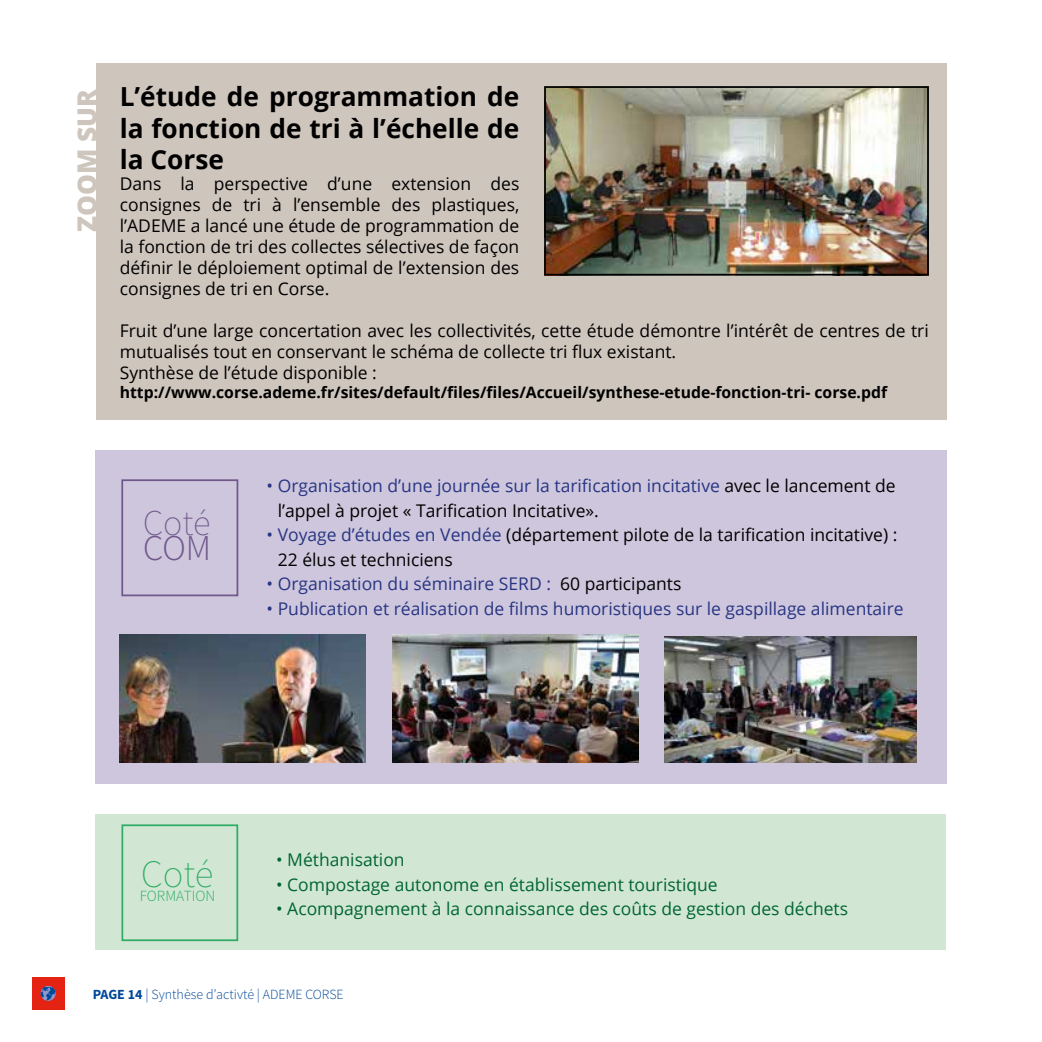
<style>
.page{position:relative;width:1042px;height:1042px;background:#fff}
.page>*{position:absolute;margin:0;border:0;box-sizing:border-box;transform-origin:0 0}
.t1{font:200 38.85px "Source Sans Pro";color:#2fac66}
.t2{font:200 36.23px "Source Sans Pro";color:#70588b}
.t3{font:300 36.23px "Source Sans Pro";color:#70588b}
.t4{font:700 26.25px/31.5px "Open Sans";color:#000;text-align:justify}
.t5{font:800 26.25px "Open Sans";color:#cec5bd}
.t6{font:17.5px/21px "Open Sans";color:#000}
.t7{font:17.5px "Open Sans";color:#006533}
.t8{font:17.5px "Open Sans";color:#283583}
.t9{font:700 15.75px "Open Sans";color:#000}
.t10{font:300 15.58px "Source Sans Pro";color:#2fac66}
.t11{font:300 14px "Source Sans Pro";color:#00489a}
.s1{color:#283583}
.s2{color:#000}
.s3{font-weight:700}
</style>
<div class="page">
<div style="left:32px;top:977px;width:32px;height:33px;background:#e42313"></div>
<svg style="left:41px;top:986px;width:15px;height:15px"></svg>
<div style="left:95px;top:814px;width:851px;height:135px;background:#d2e7d3"></div>
<div style="left:95px;top:450px;width:852px;height:334px;background:#cdc6dc"></div>
<div style="left:95px;top:63px;width:851px;height:356px;background:#cec5bd"></div>
<img style="left:547px;top:89px;width:379px;height:183px">
<div style="left:544px;top:86px;width:385px;height:189px;border:2px solid #000"></div>
<img style="left:120px;top:634px;width:245px;height:129px">
<img style="left:392px;top:634px;width:246px;height:129px">
<img style="left:665px;top:636px;width:251px;height:127px">
<div style="left:121px;top:479px;width:117px;height:117px;border:2px solid #70588b"></div>
<div style="left:121px;top:824px;width:117px;height:117px;border:2px solid #2fac66"></div>
<h3 class="t5" style="left:67px;top:232px;width:145px;rotate:-90deg">ZOOM SUR</h3>
<h3 class="t4" style="left:120px;top:80px;width:401px">L’étude de programmation de la fonction de tri à l’échelle de la Corse</h3>
<p class="t6" style="left:120px;top:173px;width:401px;text-align:justify">Dans la perspective d’une extension des consignes de tri à l’ensemble des plastiques, l’ADEME a lancé une étude de programmation de la fonction de tri des collectes sélectives de façon définir le déploiement optimal de l’extension des consignes de tri en Corse.</p>
<p class="t6" style="left:120px;top:320px;width:810px">Fruit d’une large concertation avec les collectivités, cette étude démontre l’intérêt de centres de tri mutualisés tout en conservant le schéma de collecte tri flux existant.<br>Synthèse de l’étude disponible :</p>
<p class="t9" style="left:120px;top:381px;width:769px">http://www.corse.ademe.fr/sites/default/files/files/Accueil/synthese-etude-fonction-tri- corse.pdf</p>
<h2 class="t2" style="left:143px;top:501px;width:69px">Coté</h2>
<h2 class="t3" style="left:143px;top:526px;width:70px">COM</h2>
<p class="t6" style="left:278px;top:473px;width:619px;line-height:24.5px;text-indent:-11px"><span class="s1">• Organisation d’une journée sur la tarification incitative</span> avec le lancement de l’appel à projet « Tarification Incitative».</p>
<p class="t6" style="left:278px;top:522px;width:621px;line-height:24.5px;text-indent:-11px"><span class="s1">• Voyage d’études en Vendée</span> (département pilote de la tarification incitative) :<br>22 élus et techniciens</p>
<p class="t8" style="left:267px;top:572px;width:416px">• Organisation du séminaire SERD : <span class="s2">60 participants</span></p>
<p class="t8" style="left:267px;top:596px;width:638px">• Publication et réalisation de films humoristiques sur le gaspillage alimentaire</p>
<h1 class="t1" style="left:141px;top:850px;width:74px">Coté</h1>
<p class="t10" style="left:140px;top:886px;width:77px">FORMATION</p>
<p class="t7" style="left:276px;top:848px;width:130px">• Méthanisation</p>
<p class="t7" style="left:276px;top:872px;width:443px">• Compostage autonome en établissement touristique</p>
<p class="t7" style="left:276px;top:897px;width:573px">• Acompagnement à la connaissance des coûts de gestion des déchets</p>
<p class="t11" style="left:93px;top:985px;width:252px"><span class="s3">PAGE 14</span> | Synthèse d’activté | ADEME CORSE</p>
</div>
